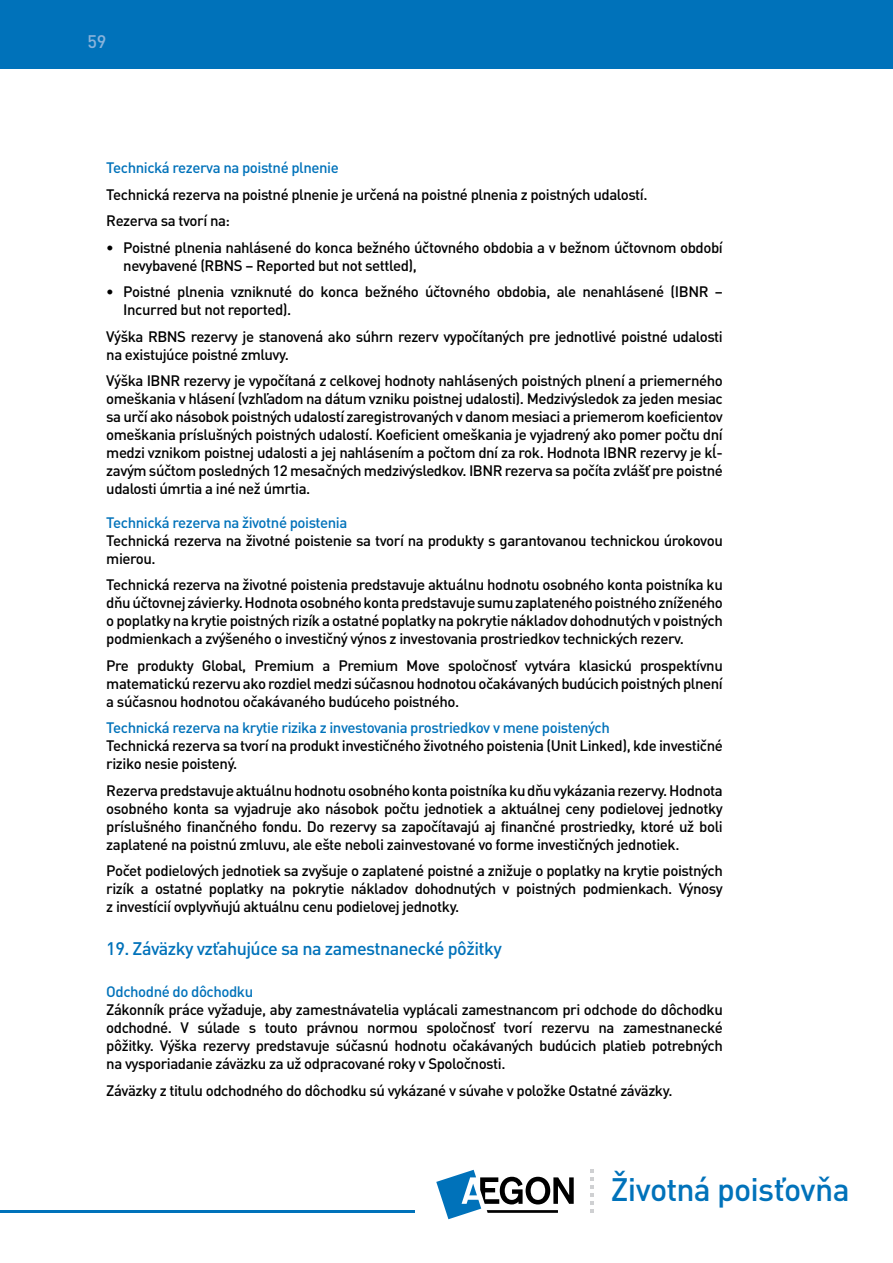
<style>
.page{position:relative;width:893px;height:1263px;background:#fff}
.page>*{position:absolute;margin:0;border:0;box-sizing:border-box;transform-origin:0 0}
.t1{font:500 32.1px "DIN Pro";letter-spacing:-.025em;color:#0072ba}
.t2{font:500 18px "DIN Pro";letter-spacing:-.03em;color:#0072ba}
.t3{font:500 18px "DIN Pro";color:#89b3db}
.t4{font:500 15px/18px "DIN Pro";letter-spacing:-.03em;color:#000}
.t5{font:500 15px "DIN Pro";letter-spacing:-.03em;color:#0072ba}
</style>
<div class="page">
<svg style="left:436px;top:1170px;width:138px;height:49px"></svg>
<svg style="left:590px;top:1169px;width:4px;height:44px"></svg>
<hr style="left:0;top:1210px;width:415px;height:3px;background:#0072ba">
<div style="left:0;top:0;width:893px;height:68px;background:#0072ba"></div>
<p class="t3" style="left:88px;top:29px;width:20px">59</p>
<p class="t5" style="left:106px;top:157px;width:234px">Technická rezerva na poistné plnenie</p>
<p class="t4" style="left:106px;top:180px;width:543px;line-height:26.5px">Technická rezerva na poistné plnenie je určená na poistné plnenia z poistných udalostí.<br>Rezerva sa tvorí na:</p>
<p class="t4" style="left:123px;top:238px;width:601px;text-indent:-17px">• Poistné plnenia nahlásené do konca bežného účtovného obdobia a v bežnom účtovnom období nevybavené (RBNS – Reported but not settled),</p>
<p class="t4" style="left:123px;top:282px;width:601px;text-indent:-17px">• Poistné plnenia vzniknuté do konca bežného účtovného obdobia, ale nenahlásené (IBNR –<br>Incurred but not reported).</p>
<p class="t4" style="left:106px;top:327px;width:618px">Výška RBNS rezervy je stanovená ako súhrn rezerv vypočítaných pre jednotlivé poistné udalosti na existujúce poistné zmluvy.</p>
<p class="t4" style="left:106px;top:371px;width:618px;text-align:justify">Výška IBNR rezervy je vypočítaná z celkovej hodnoty nahlásených poistných plnení a priemerného omeškania v hlásení (vzhľadom na dátum vzniku poistnej udalosti). Medzivýsledok za jeden mesiac sa určí ako násobok poistných udalostí zaregistrovaných v danom mesiaci a priemerom koeficientov omeškania príslušných poistných udalostí. Koeficient omeškania je vyjadrený ako pomer počtu dní medzi vznikom poistnej udalosti a jej nahlásením a počtom dní za rok. Hodnota IBNR rezervy je kĺ&shy;zavým súčtom posledných 12 mesačných medzivýsledkov. IBNR rezerva sa počíta zvlášť pre poistné udalosti úmrtia a iné než úmrtia.</p>
<p class="t5" style="left:106px;top:512px;width:243px">Technická rezerva na životné poistenia</p>
<p class="t4" style="left:106px;top:531px;width:618px">Technická rezerva na životné poistenie sa tvorí na produkty s garantovanou technickou úrokovou mierou.</p>
<p class="t4" style="left:106px;top:575px;width:618px;text-align:justify">Technická rezerva na životné poistenia predstavuje aktuálnu hodnotu osobného konta poistníka ku dňu účtovnej závierky. Hodnota osobného konta predstavuje sumu zaplateného poistného zníženého o poplatky na krytie poistných rizík a ostatné poplatky na pokrytie nákladov dohodnutých v poistných podmienkach a zvýšeného o investičný výnos z investovania prostriedkov technických rezerv.</p>
<p class="t4" style="left:106px;top:656px;width:618px;text-align:justify">Pre produkty Global, Premium a Premium Move spoločnosť vytvára klasickú prospektívnu matematickú rezervu ako rozdiel medzi súčasnou hodnotou očakávaných budúcich poistných plnení a súčasnou hodnotou očakávaného budúceho poistného.</p>
<p class="t5" style="left:106px;top:717px;width:505px">Technická rezerva na krytie rizika z investovania prostriedkov v mene poistených</p>
<p class="t4" style="left:106px;top:736px;width:618px">Technická rezerva sa tvorí na produkt investičného životného poistenia (Unit Linked), kde investičné riziko nesie poistený.</p>
<p class="t4" style="left:106px;top:781px;width:618px;text-align:justify">Rezerva predstavuje aktuálnu hodnotu osobného konta poistníka ku dňu vykázania rezervy. Hodnota osobného konta sa vyjadruje ako násobok počtu jednotiek a aktuálnej ceny podielovej jednotky príslušného finančného fondu. Do rezervy sa započítavajú aj finančné prostriedky, ktoré už boli zaplatené na poistnú zmluvu, ale ešte neboli zainvestované vo forme investičných jednotiek.</p>
<p class="t4" style="left:106px;top:861px;width:618px;text-align:justify">Počet podielových jednotiek sa zvyšuje o zaplatené poistné a znižuje o poplatky na krytie poistných rizík a ostatné poplatky na pokrytie nákladov dohodnutých v poistných podmienkach. Výnosy z investícií ovplyvňujú aktuálnu cenu podielovej jednotky.</p>
<p class="t2" style="left:106px;top:936px;width:397px">19. Záväzky vzťahujúce sa na zamestnanecké pôžitky</p>
<p class="t5" style="left:106px;top:981px;width:148px">Odchodné do dôchodku</p>
<p class="t4" style="left:106px;top:1000px;width:618px;text-align:justify">Zákonník práce vyžaduje, aby zamestnávatelia vyplácali zamestnancom pri odchode do dôchodku odchodné. V súlade s touto právnou normou spoločnosť tvorí rezervu na zamestnanecké pôžitky. Výška rezervy predstavuje súčasnú hodnotu očakávaných budúcich platieb potrebných na vysporiadanie záväzku za už odpracované roky v Spoločnosti.</p>
<p class="t4" style="left:106px;top:1080px;width:568px">Záväzky z titulu odchodného do dôchodku sú vykázané v súvahe v položke Ostatné záväzky.</p>
<h1 class="t1" style="left:611px;top:1167px;width:241px">Životná poisťovňa</h1>
</div>
